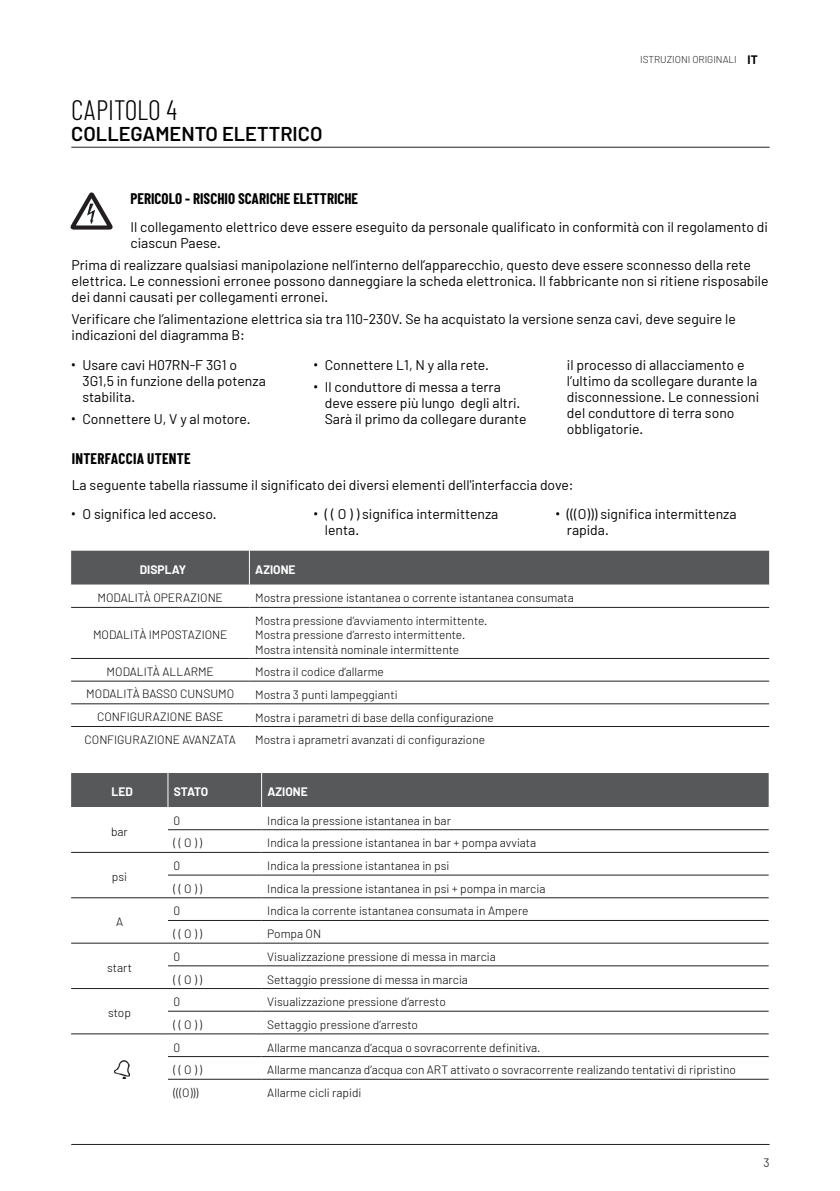
<style>
.page{position:relative;width:840px;height:1191px;background:#fff}
.page>*{position:absolute;margin:0;border:0;box-sizing:border-box;transform-origin:0 0}
.t1{font:300 28px "Barlow Condensed";color:#000}
.t2{font:600 20px "Barlow";color:#000}
.Head_Sicherheit{font:700 15px "Barlow Condensed";color:#000}
.Head_Sicherheit-2{font:700 15px "Barlow Condensed";letter-spacing:.02em;color:#000}
.A5_Body{font:14px/16px "Barlow";color:#000}
.Sicherheitstext{font:14px "Barlow";color:#000}
.t3{font:300 12px/14.4px "Barlow";color:#000}
.Allineamento_Tabelle{font:700 12px "Barlow";color:#fff}
.t4{font:300 10px "Barlow";color:#231f20}
.s1{font-weight:700;font-size:12px;color:#000}
.s2{font-family:"Roboto"}
</style>
<div class="page">
<hr style="left:71px;top:1144px;width:698px;height:1px;background:#231f20">
<hr style="left:71px;top:147px;width:698px;height:1px;background:#231f20">
<svg style="left:70px;top:192px;width:43px;height:38px"></svg>
<div style="left:71px;top:550px;width:697px;height:35px;background:#57585a"></div>
<svg style="left:71px;top:606px;width:697px;height:99px"></svg>
<hr style="left:249px;top:550px;width:1px;height:35px;background:#fff">
<hr style="left:71px;top:607px;width:178px;height:1px;background:#231f20">
<hr style="left:71px;top:658px;width:178px;height:1px;background:#231f20">
<hr style="left:71px;top:681px;width:178px;height:1px;background:#231f20">
<hr style="left:71px;top:703px;width:178px;height:1px;background:#231f20">
<hr style="left:71px;top:726px;width:178px;height:1px;background:#231f20">
<hr style="left:249px;top:607px;width:519px;height:1px;background:#231f20">
<hr style="left:249px;top:658px;width:519px;height:1px;background:#231f20">
<hr style="left:249px;top:681px;width:519px;height:1px;background:#231f20">
<hr style="left:249px;top:703px;width:519px;height:1px;background:#231f20">
<hr style="left:249px;top:726px;width:519px;height:1px;background:#231f20">
<div style="left:71px;top:773px;width:697px;height:34px;background:#57585a"></div>
<svg style="left:71px;top:830px;width:697px;height:249px"></svg>
<hr style="left:167px;top:773px;width:1px;height:34px;background:#fff">
<hr style="left:261px;top:773px;width:1px;height:34px;background:#fff">
<hr style="left:168px;top:852px;width:93px;height:1px;background:#231f20">
<hr style="left:168px;top:897px;width:93px;height:1px;background:#231f20">
<hr style="left:168px;top:942px;width:93px;height:1px;background:#231f20">
<hr style="left:168px;top:988px;width:93px;height:1px;background:#231f20">
<hr style="left:168px;top:1033px;width:93px;height:1px;background:#231f20">
<hr style="left:168px;top:829px;width:93px;height:1px;background:#231f20">
<hr style="left:261px;top:829px;width:507px;height:1px;background:#231f20">
<hr style="left:261px;top:852px;width:507px;height:1px;background:#231f20">
<hr style="left:168px;top:874px;width:93px;height:1px;background:#231f20">
<hr style="left:261px;top:874px;width:507px;height:1px;background:#231f20">
<hr style="left:261px;top:897px;width:507px;height:1px;background:#231f20">
<hr style="left:168px;top:920px;width:93px;height:1px;background:#231f20">
<hr style="left:261px;top:920px;width:507px;height:1px;background:#231f20">
<hr style="left:261px;top:942px;width:507px;height:1px;background:#231f20">
<hr style="left:168px;top:965px;width:93px;height:1px;background:#231f20">
<hr style="left:261px;top:965px;width:507px;height:1px;background:#231f20">
<hr style="left:261px;top:988px;width:507px;height:1px;background:#231f20">
<hr style="left:168px;top:1010px;width:93px;height:1px;background:#231f20">
<hr style="left:261px;top:1010px;width:507px;height:1px;background:#231f20">
<hr style="left:261px;top:1033px;width:507px;height:1px;background:#231f20">
<hr style="left:168px;top:1056px;width:93px;height:1px;background:#231f20">
<hr style="left:261px;top:1056px;width:507px;height:1px;background:#231f20">
<hr style="left:168px;top:1079px;width:93px;height:1px;background:#231f20">
<hr style="left:261px;top:1079px;width:507px;height:1px;background:#231f20">
<hr style="left:71px;top:897px;width:97px;height:1px;background:#231f20">
<hr style="left:71px;top:852px;width:97px;height:1px;background:#231f20">
<hr style="left:71px;top:942px;width:97px;height:1px;background:#231f20">
<hr style="left:71px;top:988px;width:97px;height:1px;background:#231f20">
<hr style="left:71px;top:1033px;width:97px;height:1px;background:#231f20">
<img style="left:114px;top:1060px;width:16px;height:19px">
<p class="t1" style="left:71px;top:93px;width:107px">CAPITOLO 4</p>
<p class="t2" style="left:71px;top:121px;width:252px">COLLEGAMENTO ELETTRICO</p>
<p class="Head_Sicherheit" style="left:130px;top:190px;width:229px">PERICOLO - RISCHIO SCARICHE ELETTRICHE</p>
<p class="t4" style="left:639px;top:53px;width:119px">ISTRUZIONI ORIGINALI <span class="s1">IT</span></p>
<p class="A5_Body" style="left:130px;top:219px;width:638px">Il collegamento elettrico deve essere eseguito da personale qualificato in conformità con il regolamento di ciascun Paese.</p>
<p class="A5_Body" style="left:72px;top:256px;width:698px">Prima di realizzare qualsiasi manipolazione nell’interno dell’apparecchio, questo deve essere sconnesso della rete elettrica. Le connessioni erronee possono danneggiare la scheda elettronica. Il fabbricante non si ritiene risposabile dei danni causati per collegamenti erronei.</p>
<p class="A5_Body" style="left:72px;top:310px;width:665px">Verificare che l’alimentazione elettrica sia tra 110-230V. Se ha acquistato la versione senza cavi, deve seguire le indicazioni del diagramma B:</p>
<p class="A5_Body" style="left:82px;top:357px;width:185px;text-indent:-11px"><span class="s2">•</span> Usare cavi H07RN-F 3G1 o<br>3G1,5 in funzione della potenza stabilita.</p>
<p class="A5_Body" style="left:71px;top:410px;width:181px"><span class="s2">•</span> Connettere U, V y al motore.</p>
<p class="A5_Body" style="left:313px;top:357px;width:177px"><span class="s2">•</span> Connettere L1, N y alla rete.</p>
<p class="A5_Body" style="left:324px;top:378px;width:203px;text-indent:-11px"><span class="s2">•</span> Il conduttore di messa a terra deve essere più lungo degli altri.<br>Sarà il primo da collegare durante</p>
<p class="A5_Body" style="left:566px;top:357px;width:193px">il processo di allacciamento e l’ultimo da scollegare durante la disconnessione. Le connessioni del conduttore di terra sono obbligatorie.</p>
<p class="Head_Sicherheit-2" style="left:72px;top:449px;width:120px">INTERFACCIA UTENTE</p>
<p class="Sicherheitstext" style="left:72px;top:476px;width:503px">La seguente tabella riassume il significato dei diversi elementi dell'interfaccia dove:</p>
<p class="A5_Body" style="left:71px;top:505px;width:147px"><span class="s2">•</span> O significa led acceso.</p>
<p class="A5_Body" style="left:324px;top:505px;width:175px;text-indent:-11px"><span class="s2">•</span> ( ( O ) ) significa intermittenza lenta.</p>
<p class="A5_Body" style="left:566px;top:505px;width:171px;text-indent:-11px"><span class="s2">•</span> (((O))) significa intermittenza rapida.</p>
<p class="Allineamento_Tabelle" style="left:140px;top:562px;width:48px">DISPLAY</p>
<p class="Allineamento_Tabelle" style="left:255px;top:562px;width:42px">AZIONE</p>
<p class="t3" style="left:97px;top:590px;width:127px">MODALITÀ OPERAZIONE</p>
<p class="t3" style="left:255px;top:590px;width:320px">Mostra pressione istantanea o corrente istantanea consumata</p>
<p class="t3" style="left:93px;top:627px;width:136px">MODALITÀ IMPOSTAZIONE</p>
<p class="t3" style="left:255px;top:613px;width:234px">Mostra pressione d’avviamento intermittente.</p>
<p class="t3" style="left:255px;top:627px;width:212px">Mostra pressione d’arresto intermittente.<br>Mostra intensità nominale intermittente</p>
<p class="t3" style="left:107px;top:664px;width:109px">MODALITÀ ALLARME</p>
<p class="t3" style="left:255px;top:664px;width:130px">Mostra il codice d’allarme</p>
<p class="t3" style="left:86px;top:686px;width:149px">MODALITÀ BASSO CUNSUMO</p>
<p class="t3" style="left:255px;top:687px;width:144px">Mostra 3 punti lampeggianti</p>
<p class="t3" style="left:97px;top:709px;width:128px">CONFIGURAZIONE BASE</p>
<p class="t3" style="left:255px;top:709px;width:240px">Mostra i parametri di base della configurazione</p>
<p class="t3" style="left:84px;top:732px;width:153px">CONFIGURAZIONE AVANZATA</p>
<p class="t3" style="left:255px;top:732px;width:231px">Mostra i aprametri avanzati di configurazione</p>
<p class="Allineamento_Tabelle" style="left:112px;top:784px;width:23px">LED</p>
<p class="Allineamento_Tabelle" style="left:174px;top:784px;width:36px">STATO</p>
<p class="Allineamento_Tabelle" style="left:267px;top:784px;width:42px">AZIONE</p>
<p class="t3" style="left:111px;top:824px;width:18px">bar</p>
<p class="t3" style="left:173px;top:813px;width:8px">0</p>
<p class="t3" style="left:267px;top:813px;width:185px">Indica la pressione istantanea in bar</p>
<p class="t3" style="left:173px;top:835px;width:30px">( ( O ) )</p>
<p class="t3" style="left:267px;top:835px;width:270px">Indica la pressione istantanea in bar + pompa avviata</p>
<p class="t3" style="left:112px;top:869px;width:17px">psi</p>
<p class="t3" style="left:116px;top:914px;width:9px">A</p>
<p class="t3" style="left:107px;top:960px;width:26px">start</p>
<p class="t3" style="left:108px;top:1005px;width:24px">stop</p>
<p class="t3" style="left:173px;top:858px;width:8px">0</p>
<p class="t3" style="left:267px;top:858px;width:183px">Indica la pressione istantanea in psi</p>
<p class="t3" style="left:173px;top:881px;width:30px">( ( O ) )</p>
<p class="t3" style="left:267px;top:881px;width:279px">Indica la pressione istantanea in psi + pompa in marcia</p>
<p class="t3" style="left:173px;top:903px;width:8px">0</p>
<p class="t3" style="left:267px;top:903px;width:263px">Indica la corrente istantanea consumata in Ampere</p>
<p class="t3" style="left:173px;top:926px;width:30px">( ( O ) )</p>
<p class="t3" style="left:267px;top:926px;width:55px">Pompa ON</p>
<p class="t3" style="left:173px;top:949px;width:8px">0</p>
<p class="t3" style="left:267px;top:949px;width:230px">Visualizzazione pressione di messa in marcia</p>
<p class="t3" style="left:173px;top:971px;width:30px">( ( O ) )</p>
<p class="t3" style="left:267px;top:971px;width:202px">Settaggio pressione di messa in marcia</p>
<p class="t3" style="left:173px;top:994px;width:8px">0</p>
<p class="t3" style="left:267px;top:994px;width:180px">Visualizzazione pressione d’arresto</p>
<p class="t3" style="left:173px;top:1017px;width:30px">( ( O ) )</p>
<p class="t3" style="left:267px;top:1017px;width:152px">Settaggio pressione d’arresto</p>
<p class="t3" style="left:173px;top:1039px;width:8px">0</p>
<p class="t3" style="left:267px;top:1039px;width:274px">Allarme mancanza d’acqua o sovracorrente definitiva.</p>
<p class="t3" style="left:173px;top:1062px;width:30px">( ( O ) )</p>
<p class="t3" style="left:267px;top:1062px;width:470px">Allarme mancanza d’acqua con ART attivato o sovracorrente realizando tentativi di ripristino</p>
<p class="t3" style="left:173px;top:1085px;width:26px">(((O)))</p>
<p class="t3" style="left:267px;top:1085px;width:96px">Allarme cicli rapidi</p>
<p class="t3" style="left:763px;top:1154px;width:8px">3</p>
</div>
